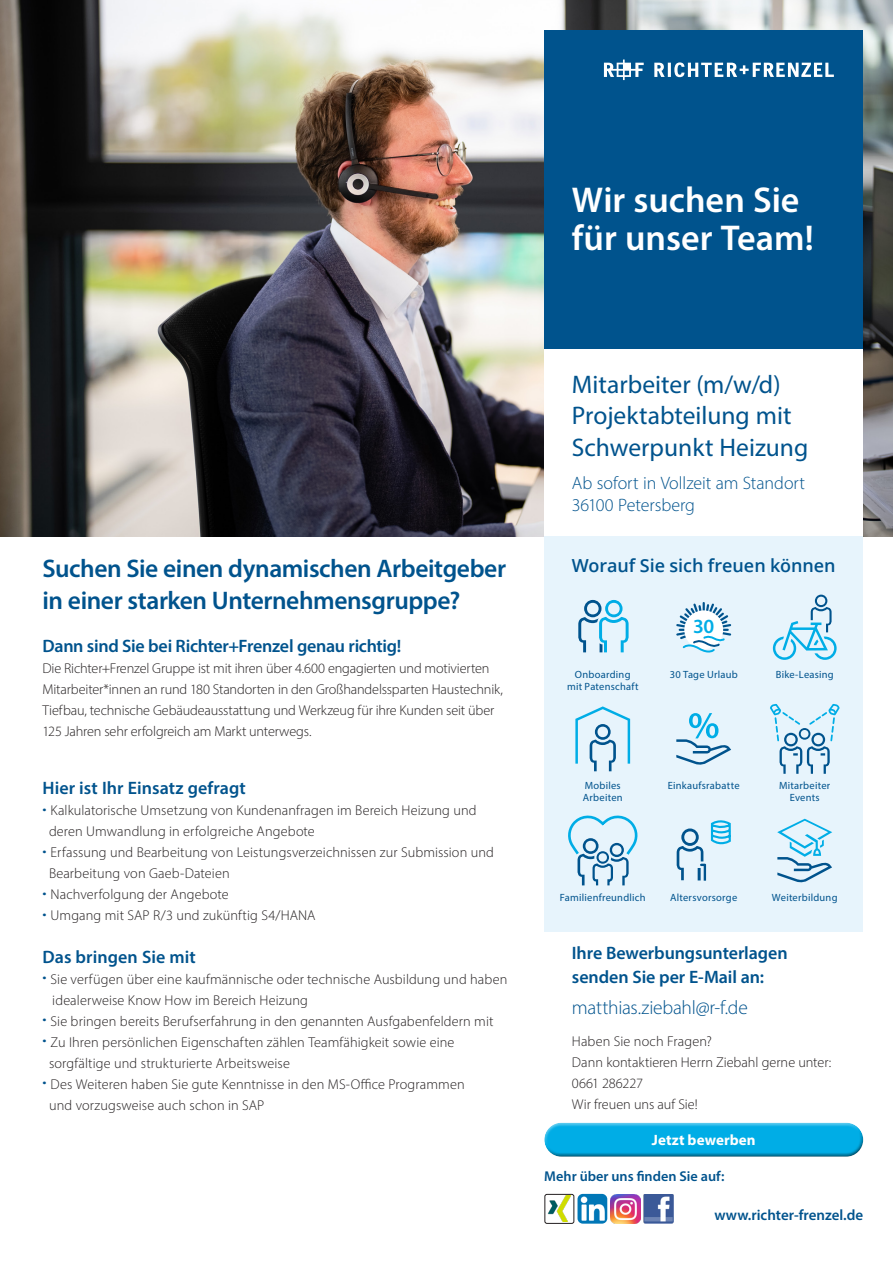
<style>
.page{position:relative;width:893px;height:1263px;background:#fff}
.page>*{position:absolute;margin:0;border:0;box-sizing:border-box;transform-origin:0 0}
.t1{font:600 36px/37.5px "Myriad Pro";color:#fff}
.t2{font:600 25.5px/31.5px "Myriad Pro";letter-spacing:-.015em;color:#00538d}
.t3{font:25.5px "Myriad Pro";color:#00538d}
.t4{font:600 20.1px "Myriad Pro";color:#00ade6}
.t5{font:300 19.5px "Myriad Pro";letter-spacing:-.015em;color:#00538d}
.t6{font:600 18px "Myriad Pro";letter-spacing:-.005em;color:#00538d}
.t7{font:300 18px/21.6px "Myriad Pro";letter-spacing:-.005em;color:#00538d}
.t8{font:600 18px "Open Sans";letter-spacing:-.005em;color:#00538d}
.t9{font:600 15px "Myriad Pro";color:#00538d}
.t10{font:700 15px "Myriad Pro";letter-spacing:.01em;color:#fff}
.t11{font:300 14.25px "Myriad Pro";letter-spacing:.005em;color:#231f20}
.t12{font:300 14.25px/21px "Myriad Pro";letter-spacing:-.015em;color:#231f20}
.t13{font:600 14.25px "Myriad Pro";color:#00538d}
.t14{font:10.5px/12px "Myriad Pro";letter-spacing:.02em;color:#00538d}
</style>
<div class="page">
<img style="left:0;top:0;width:893px;height:536px">
<div style="left:544px;top:536px;width:319px;height:395px;background:#e7f4fc"></div>
<div style="left:544px;top:349px;width:319px;height:187px;background:#fff"></div>
<div style="left:544px;top:30px;width:319px;height:319px;background:#00538d"></div>
<div style="left:539px;top:1118px;width:325px;height:32px;background:#fff;opacity:.75"></div>
<div style="left:543px;top:1129px;width:321px;height:28px;background:#231f20;opacity:.75"></div>
<svg style="left:578px;top:600px;width:51px;height:52px"></svg>
<svg style="left:575px;top:706px;width:55px;height:65px"></svg>
<svg style="left:568px;top:815px;width:69px;height:71px"></svg>
<svg style="left:676px;top:602px;width:56px;height:51px"></svg>
<svg style="left:676px;top:713px;width:55px;height:52px"></svg>
<svg style="left:676px;top:820px;width:55px;height:61px"></svg>
<svg style="left:773px;top:595px;width:64px;height:65px"></svg>
<svg style="left:770px;top:704px;width:70px;height:70px"></svg>
<svg style="left:777px;top:819px;width:55px;height:64px"></svg>
<svg style="left:654px;top:62px;width:180px;height:15px"></svg>
<svg style="left:604px;top:60px;width:40px;height:20px"></svg>
<img style="left:547px;top:1196px;width:24px;height:26px">
<div style="left:544px;top:1194px;width:30px;height:30px;border:1px solid #231f20;border-radius:2px"></div>
<img style="left:577px;top:1194px;width:30px;height:30px">
<img style="left:611px;top:1194px;width:29px;height:30px">
<img style="left:644px;top:1194px;width:29px;height:30px">
<p class="t1" style="left:572px;top:180px;width:243px">Wir suchen Sie für unser Team!</p>
<p class="t2" style="left:43px;top:552px;width:465px">Suchen Sie einen dynamischen Arbeitgeber in einer starken Unternehmensgruppe?</p>
<p class="t6" style="left:43px;top:635px;width:360px">Dann sind Sie bei Richter+Frenzel genau richtig!</p>
<p class="t12" style="left:43px;top:658px;width:462px">Die Richter+Frenzel Gruppe ist mit ihren über 4.600 engagierten und motivierten Mitarbeiter*innen an rund 180 Standorten in den Großhandelssparten Haustechnik, Tiefbau, technische Gebäudeausstattung und Werkzeug für ihre Kunden seit über 125 Jahren sehr erfolgreich am Markt unterwegs.</p>
<p class="t6" style="left:43px;top:776px;width:205px">Hier ist Ihr Einsatz gefragt</p>
<p class="t11" style="left:43px;top:802px;width:436px"><sup>.</sup> Kalkulatorische Umsetzung von Kundenanfragen im Bereich Heizung und</p>
<p class="t11" style="left:49px;top:823px;width:267px">deren Umwandlung in erfolgreiche Angebote</p>
<p class="t11" style="left:43px;top:844px;width:453px"><sup>.</sup> Erfassung und Bearbeitung von Leistungsverzeichnissen zur Submission und</p>
<p class="t11" style="left:49px;top:865px;width:182px">Bearbeitung von Gaeb-Dateien</p>
<p class="t11" style="left:43px;top:886px;width:188px"><sup>.</sup> Nachverfolgung der Angebote</p>
<p class="t11" style="left:43px;top:907px;width:275px"><sup>.</sup> Umgang mit SAP R/3 und zukünftig S4/HANA</p>
<p class="t6" style="left:43px;top:945px;width:155px">Das bringen Sie mit</p>
<p class="t11" style="left:43px;top:970px;width:466px"><sup>.</sup> Sie verfügen über eine kaufmännische oder technische Ausbildung und haben</p>
<p class="t11" style="left:52px;top:991px;width:257px">idealerweise Know How im Bereich Heizung</p>
<p class="t11" style="left:43px;top:1012px;width:453px"><sup>.</sup> Sie bringen bereits Berufserfahrung in den genannten Ausfgabenfeldern mit</p>
<p class="t11" style="left:43px;top:1033px;width:414px"><sup>.</sup> Zu Ihren persönlichen Eigenschaften zählen Teamfähigkeit sowie eine</p>
<p class="t11" style="left:49px;top:1054px;width:242px">sorgfältige und strukturierte Arbeitsweise</p>
<p class="t11" style="left:43px;top:1075px;width:424px"><sup>.</sup> Des Weiteren haben Sie gute Kenntnisse in den MS-Office Programmen</p>
<p class="t11" style="left:49px;top:1096px;width:217px">und vorzugsweise auch schon in SAP</p>
<p class="t3" style="left:572px;top:369px;width:210px">Mitarbeiter (m/w/d)</p>
<p class="t3" style="left:572px;top:399px;width:221px">Projektabteilung mit</p>
<p class="t3" style="left:572px;top:432px;width:238px">Schwerpunkt Heizung</p>
<p class="t7" style="left:572px;top:472px;width:235px">Ab sofort in Vollzeit am Standort<br>36100 Petersberg</p>
<p class="t8" style="left:572px;top:553px;width:265px">Worauf Sie sich freuen können</p>
<p class="t4" style="left:693px;top:613px;width:22px">30</p>
<p class="t14" style="left:575px;top:668px;width:57px">Onboarding</p>
<p class="t14" style="left:776px;top:668px;width:59px">Bike-Leasing</p>
<p class="t14" style="left:567px;top:680px;width:73px">mit Patenschaft</p>
<p class="t14" style="left:670px;top:668px;width:69px">30 Tage Urlaub</p>
<p class="t14" style="left:583px;top:779px;width:41px">Mobiles<br>Arbeiten</p>
<p class="t14" style="left:668px;top:779px;width:73px">Einkaufsrabatte</p>
<p class="t14" style="left:779px;top:779px;width:53px;text-align:center">Mitarbeiter<br>Events</p>
<p class="t14" style="left:560px;top:891px;width:87px">Familienfreundlich</p>
<p class="t14" style="left:670px;top:891px;width:69px">Altersvorsorge</p>
<p class="t14" style="left:772px;top:891px;width:67px">Weiterbildung</p>
<p class="t6" style="left:572px;top:941px;width:217px">Ihre Bewerbungsunterlagen</p>
<p class="t6" style="left:572px;top:965px;width:194px">senden Sie per E-Mail an:</p>
<p class="t5" style="left:572px;top:996px;width:177px">matthias.ziebahl@r-f.de</p>
<p class="t11" style="left:572px;top:1032px;width:142px">Haben Sie noch Fragen?</p>
<p class="t11" style="left:572px;top:1053px;width:261px">Dann kontaktieren Herrn Ziebahl gerne unter:</p>
<p class="t11" style="left:572px;top:1074px;width:73px">0661 286227</p>
<p class="t11" style="left:572px;top:1095px;width:127px">Wir freuen uns auf Sie!</p>
<p class="t10" style="left:652px;top:1130px;width:105px">Jetzt bewerben</p>
<p class="t13" style="left:544px;top:1167px;width:182px">Mehr über uns finden Sie auf:</p>
<p class="t9" style="left:714px;top:1206px;width:150px">www.richter-frenzel.de</p>
</div>
